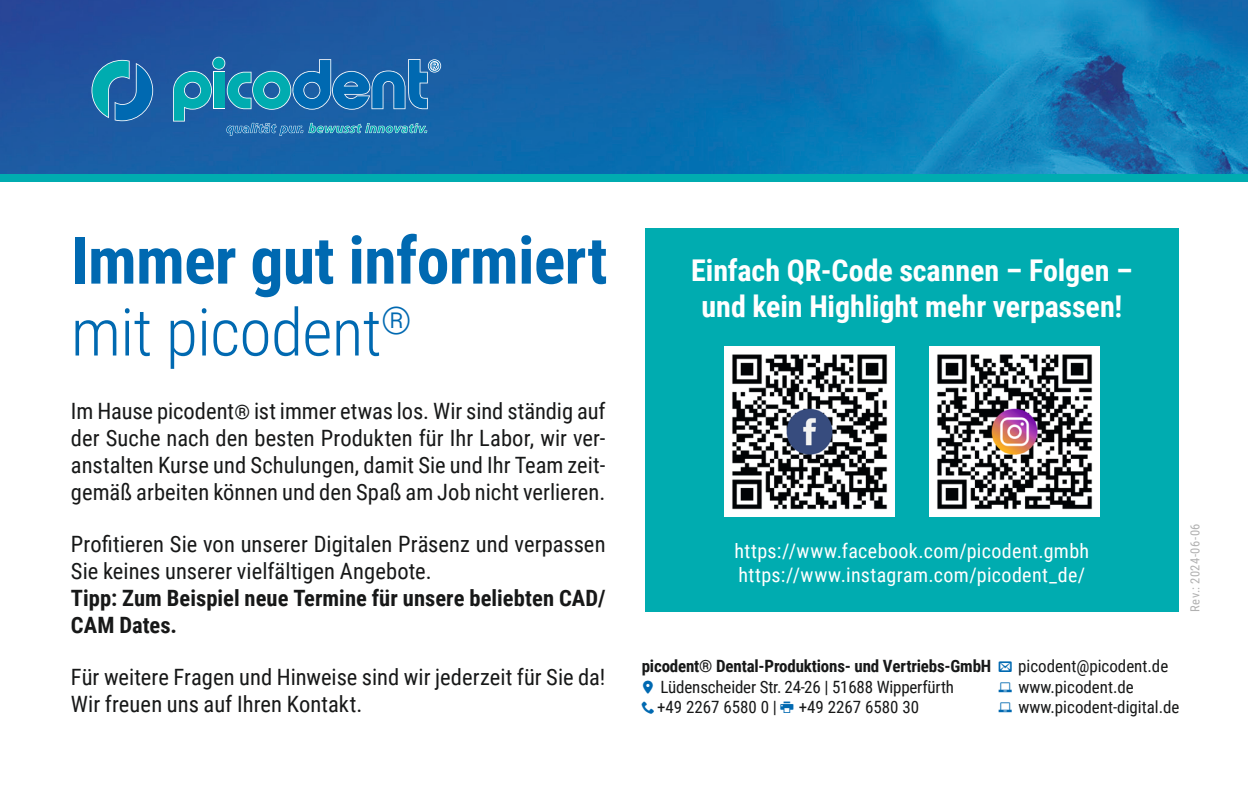
<style>
.page{position:relative;width:1248px;height:787px;background:#fff}
.page>*{position:absolute;margin:0;border:0;box-sizing:border-box;transform-origin:0 0}
.t1{font:700 65.5px "Roboto Condensed";letter-spacing:-.01em;color:#0069b1}
.t2{font:300 65.5px "Roboto Condensed";letter-spacing:-.01em;color:#0069b1}
.t3{font:700 30px/36px "Roboto Condensed";letter-spacing:-.005em;color:#fff;text-align:center}
.t4{font:22.5px/27px "Roboto Condensed";color:#171818}
.t5{font:700 22.5px/27px "Roboto Condensed";letter-spacing:.005em;color:#171818}
.t6{font:20px "Roboto Condensed";letter-spacing:.02em;color:#fff}
.t7{font:17px "Roboto Condensed";color:#171818}
.t8{font:700 17px "Roboto Condensed";letter-spacing:-.01em;color:#171818}
.t9{font:12.5px "Roboto Condensed";letter-spacing:.03em;color:#b1b1b1}
.s1{font-size:20px}
</style>
<div class="page">
<div style="left:645px;top:228px;width:533px;height:383px;background:#00acb0"></div>
<img style="left:0;top:0;width:1247px;height:174px">
<div style="left:0;top:174px;width:1247px;height:8px;background:#00acb0"></div>
<svg style="left:214px;top:72px;width:11px;height:37px"></svg>
<svg style="left:212px;top:57px;width:13px;height:13px"></svg>
<div style="left:214px;top:73px;width:10px;height:35px;background:#00acb0"></div>
<div style="left:213px;top:58px;width:11px;height:11px;background:#00acb0;border-radius:50%"></div>
<svg style="left:91px;top:60px;width:62px;height:61px;background:#1f7bae"></svg>
<svg style="left:226px;top:123px;width:201px;height:13px;background:#3584b6"></svg>
<svg style="left:173px;top:69px;width:41px;height:52px;background:#2490b1"></svg>
<svg style="left:227px;top:59px;width:214px;height:51px;background:#2278b0"></svg>
<img style="left:724px;top:346px;width:170px;height:170px">
<img style="left:929px;top:346px;width:170px;height:170px">
<p class="t1" style="left:71px;top:214px;width:538px">Immer gut informiert</p>
<p class="t2" style="left:71px;top:286px;width:342px">mit picodent<sup>®</sup></p>
<p class="t4" style="left:71px;top:396px;width:536px;text-align:justify">Im Hause picodent<span class="s1">®</span> ist immer etwas los. Wir sind ständig auf der Suche nach den besten Produkten für Ihr Labor, wir ver&shy;anstalten Kurse und Schulungen, damit Sie und Ihr Team zeit&shy;gemäß arbeiten können und den Spaß am Job nicht verlieren.</p>
<p class="t4" style="left:71px;top:529px;width:536px">Profitieren Sie von unserer Digitalen Präsenz und verpassen<br>Sie keines unserer vielfältigen Angebote.</p>
<p class="t5" style="left:71px;top:583px;width:536px">Tipp: Zum Beispiel neue Termine für unsere beliebten CAD/<br>CAM Dates.</p>
<p class="t4" style="left:71px;top:662px;width:536px">Für weitere Fragen und Hinweise sind wir jederzeit für Sie da!<br>Wir freuen uns auf Ihren Kontakt.</p>
<p class="t3" style="left:691px;top:251px;width:442px">Einfach QR-Code scannen – Folgen – und kein Highlight mehr verpassen!</p>
<p class="t6" style="left:734px;top:536px;width:356px">https://www.facebook.com/picodent.gmbh</p>
<p class="t6" style="left:738px;top:560px;width:348px">https://www.instagram.com/picodent_de/</p>
<p class="t9" style="left:1186px;top:611px;width:89px;rotate:-90deg">Rev.: 2024-06-06</p>
<p class="t8" style="left:641px;top:654px;width:351px">picodent® Dental-Produktions- und Vertriebs-GmbH</p>
<p class="t7" style="left:660px;top:675px;width:295px">Lüdenscheider Str. 24-26 | 51688 Wipperfürth</p>
<p class="t7" style="left:657px;top:695px;width:121px">+49 2267 6580 0 |</p>
<p class="t7" style="left:798px;top:695px;width:122px">+49 2267 6580 30</p>
<p class="t7" style="left:1018px;top:654px;width:151px">picodent@picodent.de</p>
<p class="t7" style="left:1018px;top:675px;width:117px">www.picodent.de</p>
<p class="t7" style="left:1018px;top:695px;width:162px">www.picodent-digital.de</p>
</div>
